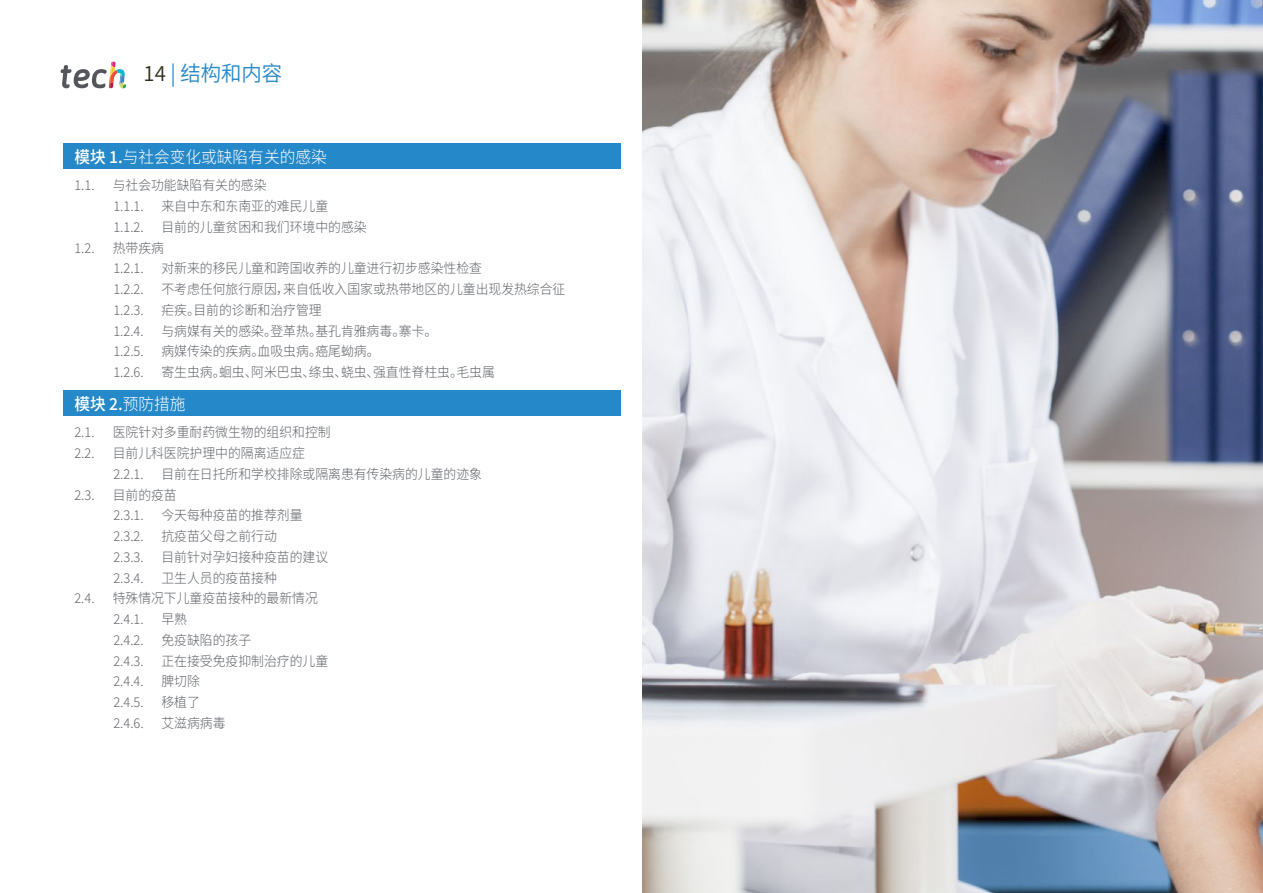
<style>
.page{position:relative;width:1263px;height:893px;background:#fff}
.page>*{position:absolute;margin:0;border:0;box-sizing:border-box;transform-origin:0 0}
.t1{font:21px "Source Han Sans CN";color:#2488c9}
.t2{font:300 16.5px "Source Han Sans CN";color:#fff;scale:.95 1}
.t3{font:500 16.5px "Source Han Sans CN";color:#fff;scale:.95 1}
.t4{font:300 13.5px/20.7px "Source Han Sans CN";color:#61646a;scale:.95 1}
.s1{color:#312e20}
.s2{font-weight:500}
.s3{font-weight:300}
</style>
<div class="page">
<div style="left:63px;top:144px;width:558px;height:25px;background:#2488c9"></div>
<div style="left:63px;top:391px;width:558px;height:25px;background:#2488c9"></div>
<img style="left:642px;top:0;width:621px;height:893px">
<svg style="left:61px;top:62px;width:65px;height:27px"></svg>
<h1 class="t1" style="left:144px;top:61px;width:140px"><span class="s1">14</span> | 结构和内容</h1>
<p class="t2" style="left:74px;top:148px;width:267px"><span class="s2">模块 1.</span>与社会变化或缺陷有关的感染</p>
<p class="t4" style="left:74px;top:175px;width:23px">1.1.</p>
<p class="t4" style="left:113px;top:175px;width:163px">与社会功能缺陷有关的感染<br>1.1.1.</p>
<p class="t4" style="left:161px;top:196px;width:177px">来自中东和东南亚的难民儿童</p>
<p class="t4" style="left:113px;top:217px;width:33px">1.1.2.</p>
<p class="t4" style="left:161px;top:217px;width:217px">目前的儿童贫困和我们环境中的感染</p>
<p class="t4" style="left:74px;top:238px;width:23px">1.2.</p>
<p class="t4" style="left:113px;top:238px;width:55px">热带疾病<br>1.2.1.</p>
<p class="t4" style="left:161px;top:258px;width:339px">对新来的移民儿童和跨国收养的儿童进行初步感染性检查</p>
<p class="t4" style="left:113px;top:279px;width:33px">1.2.2.</p>
<p class="t4" style="left:161px;top:279px;width:427px">不考虑任何旅行原因，来自低收入国家或热带地区的儿童出现发热综合征</p>
<p class="t4" style="left:113px;top:300px;width:33px">1.2.3.</p>
<p class="t4" style="left:161px;top:300px;width:170px">疟疾。目前的诊断和治疗管理</p>
<p class="t4" style="left:113px;top:321px;width:33px">1.2.4.</p>
<p class="t4" style="left:161px;top:321px;width:292px">与病媒有关的感染。登革热。基孔肯雅病毒。寨卡。</p>
<p class="t4" style="left:113px;top:341px;width:33px">1.2.5.</p>
<p class="t4" style="left:161px;top:341px;width:231px">病媒传染的疾病。血吸虫病。癌尾蚴病。</p>
<p class="t4" style="left:113px;top:362px;width:33px">1.2.6.</p>
<p class="t4" style="left:161px;top:362px;width:352px">寄生虫病。蛔虫、阿米巴虫、绦虫、蛲虫、强直性脊柱虫。毛虫属</p>
<p class="t3" style="left:74px;top:395px;width:119px">模块 2.<span class="s3">预防措施</span></p>
<p class="t4" style="left:74px;top:422px;width:23px">2.1.</p>
<p class="t4" style="left:113px;top:422px;width:231px">医院针对多重耐药微生物的组织和控制</p>
<p class="t4" style="left:74px;top:443px;width:23px">2.2.</p>
<p class="t4" style="left:113px;top:443px;width:204px">目前儿科医院护理中的隔离适应症<br>2.2.1.</p>
<p class="t4" style="left:161px;top:464px;width:339px">目前在日托所和学校排除或隔离患有传染病的儿童的迹象</p>
<p class="t4" style="left:74px;top:485px;width:23px">2.3.</p>
<p class="t4" style="left:113px;top:485px;width:69px">目前的疫苗<br>2.3.1.</p>
<p class="t4" style="left:161px;top:505px;width:150px">今天每种疫苗的推荐剂量</p>
<p class="t4" style="left:113px;top:526px;width:33px">2.3.2.</p>
<p class="t4" style="left:161px;top:526px;width:123px">抗疫苗父母之前行动</p>
<p class="t4" style="left:113px;top:547px;width:33px">2.3.3.</p>
<p class="t4" style="left:161px;top:547px;width:177px">目前针对孕妇接种疫苗的建议</p>
<p class="t4" style="left:113px;top:568px;width:33px">2.3.4.</p>
<p class="t4" style="left:161px;top:568px;width:123px">卫生人员的疫苗接种</p>
<p class="t4" style="left:74px;top:588px;width:23px">2.4.</p>
<p class="t4" style="left:113px;top:588px;width:217px">特殊情况下儿童疫苗接种的最新情况<br>2.4.1.</p>
<p class="t4" style="left:161px;top:609px;width:28px">早熟</p>
<p class="t4" style="left:113px;top:630px;width:33px">2.4.2.</p>
<p class="t4" style="left:161px;top:630px;width:96px">免疫缺陷的孩子</p>
<p class="t4" style="left:113px;top:651px;width:33px">2.4.3.</p>
<p class="t4" style="left:161px;top:651px;width:177px">正在接受免疫抑制治疗的儿童</p>
<p class="t4" style="left:113px;top:671px;width:33px">2.4.4.</p>
<p class="t4" style="left:161px;top:671px;width:42px">脾切除</p>
<p class="t4" style="left:113px;top:692px;width:33px">2.4.5.</p>
<p class="t4" style="left:161px;top:692px;width:42px">移植了</p>
<p class="t4" style="left:113px;top:713px;width:33px">2.4.6.</p>
<p class="t4" style="left:161px;top:713px;width:69px">艾滋病病毒</p>
</div>
